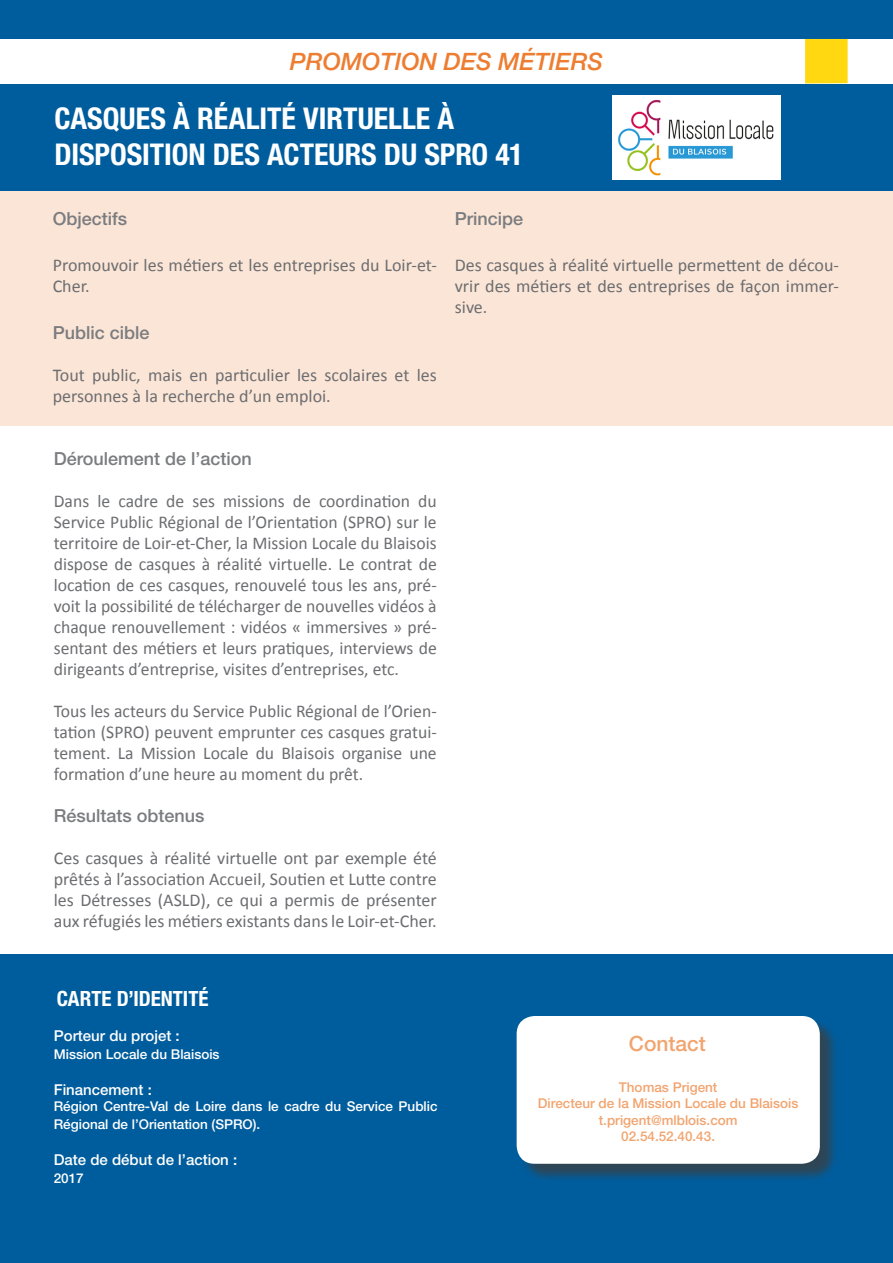
<style>
.page{position:relative;width:893px;height:1263px;background:#fff}
.page>*{position:absolute;margin:0;border:0;box-sizing:border-box;transform-origin:0 0}
.SOUS_TITRE{font:700 condensed 30px/36px "Helvetica Neue LT Pro";letter-spacing:-.005em;color:#fff}
.t1{font:italic 500 24px "Helvetica Neue LT Pro";color:#ed7d31}
.SOUS_TITRE-2{font:700 condensed 21px "Helvetica Neue LT Pro";color:#fff}
.t2{font:500 21px "Helvetica Neue LT Pro";color:#f2a46f}
.t3{font:18px/21px "Calibri";color:#6c6d70;text-align:justify}
.t4{font:500 18px "Helvetica Neue LT Pro";color:#7a7c7f}
.t5{font:500 15px "Helvetica Neue LT Pro";color:#fff}
.t6{font:500 13.5px/18px "Helvetica Neue LT Pro";color:#fff}
.t7{font:500 13.5px "Helvetica Neue LT Pro";color:#f2a46f}
</style>
<div class="page">
<div style="left:0;top:0;width:893px;height:191px;background:#005d9d"></div>
<div style="left:0;top:39px;width:893px;height:44px;background:#fff"></div>
<div style="left:805px;top:39px;width:43px;height:44px;background:#ffd811"></div>
<img style="left:612px;top:96px;width:168px;height:83px">
<div style="left:0;top:191px;width:892px;height:235px;background:#fbe5d6"></div>
<div style="left:0;top:955px;width:893px;height:308px;background:#005d9d"></div>
<div style="left:519px;top:1018px;width:320px;height:164px;background:#3e3e3f;opacity:.75"></div>
<div style="left:517px;top:1016px;width:303px;height:148px;background:#fff;border-radius:18px"></div>
<p class="t1" style="left:290px;top:47px;width:315px">PROMOTION DES MÉTIERS</p>
<p class="SOUS_TITRE" style="left:55px;top:99px;width:470px">CASQUES À RÉALITÉ VIRTUELLE À<br>DISPOSITION DES ACTEURS DU SPRO 41</p>
<p class="t4" style="left:53px;top:208px;width:76px">Objectifs</p>
<p class="t3" style="left:53px;top:255px;width:386px">Promouvoir les métiers et les entreprises du Loir-et-<br>Cher.</p>
<p class="t4" style="left:53px;top:322px;width:98px">Public cible</p>
<p class="t3" style="left:53px;top:364px;width:386px">Tout public, mais en particulier les scolaires et les personnes à la recherche d’un emploi.</p>
<p class="t4" style="left:54px;top:447px;width:200px">Déroulement de l’action</p>
<p class="t3" style="left:54px;top:490px;width:385px">Dans le cadre de ses missions de coordination du Service Public Régional de l’Orientation (SPRO) sur le territoire de Loir-et-Cher, la Mission Locale du Blaisois dispose de casques à réalité virtuelle. Le contrat de location de ces casques, renouvelé tous les ans, pré&shy;voit la possibilité de télécharger de nouvelles vidéos à chaque renouvellement : vidéos « immersives » pré&shy;sentant des métiers et leurs pratiques, interviews de dirigeants d’entreprise, visites d’entreprises, etc.</p>
<p class="t3" style="left:54px;top:700px;width:385px">Tous les acteurs du Service Public Régional de l’Orien&shy;tation (SPRO) peuvent emprunter ces casques gratui&shy;tement. La Mission Locale du Blaisois organise une formation d’une heure au moment du prêt.</p>
<p class="t4" style="left:54px;top:805px;width:152px">Résultats obtenus</p>
<p class="t3" style="left:54px;top:848px;width:385px">Ces casques à réalité virtuelle ont par exemple été prêtés à l’association Accueil, Soutien et Lutte contre les Détresses (ASLD), ce qui a permis de présenter aux réfugiés les métiers existants dans le Loir-et-Cher.</p>
<p class="t4" style="left:455px;top:208px;width:70px">Principe</p>
<p class="t3" style="left:455px;top:255px;width:386px">Des casques à réalité virtuelle permettent de décou&shy;vrir des métiers et des entreprises de façon immer&shy;sive.</p>
<p class="SOUS_TITRE-2" style="left:57px;top:986px;width:153px">CARTE D’IDENTITÉ</p>
<p class="t5" style="left:54px;top:1026px;width:127px">Porteur du projet :</p>
<p class="t6" style="left:54px;top:1044px;width:167px">Mission Locale du Blaisois</p>
<p class="t5" style="left:54px;top:1080px;width:100px">Financement :</p>
<p class="t6" style="left:54px;top:1097px;width:385px">Région Centre-Val de Loire dans le cadre du Service Public<br>Régional de l’Orientation (SPRO).</p>
<p class="t5" style="left:54px;top:1150px;width:185px">Date de début de l’action :</p>
<p class="t6" style="left:54px;top:1169px;width:32px">2017</p>
<p class="t2" style="left:629px;top:1031px;width:79px">Contact</p>
<p class="t7" style="left:619px;top:1079px;width:100px">Thomas Prigent</p>
<p class="t7" style="left:538px;top:1095px;width:262px">Directeur de la Mission Locale du Blaisois</p>
<p class="t7" style="left:599px;top:1112px;width:140px">t.prigent@mlblois.com</p>
<p class="t7" style="left:621px;top:1128px;width:95px">02.54.52.40.43.</p>
</div>
